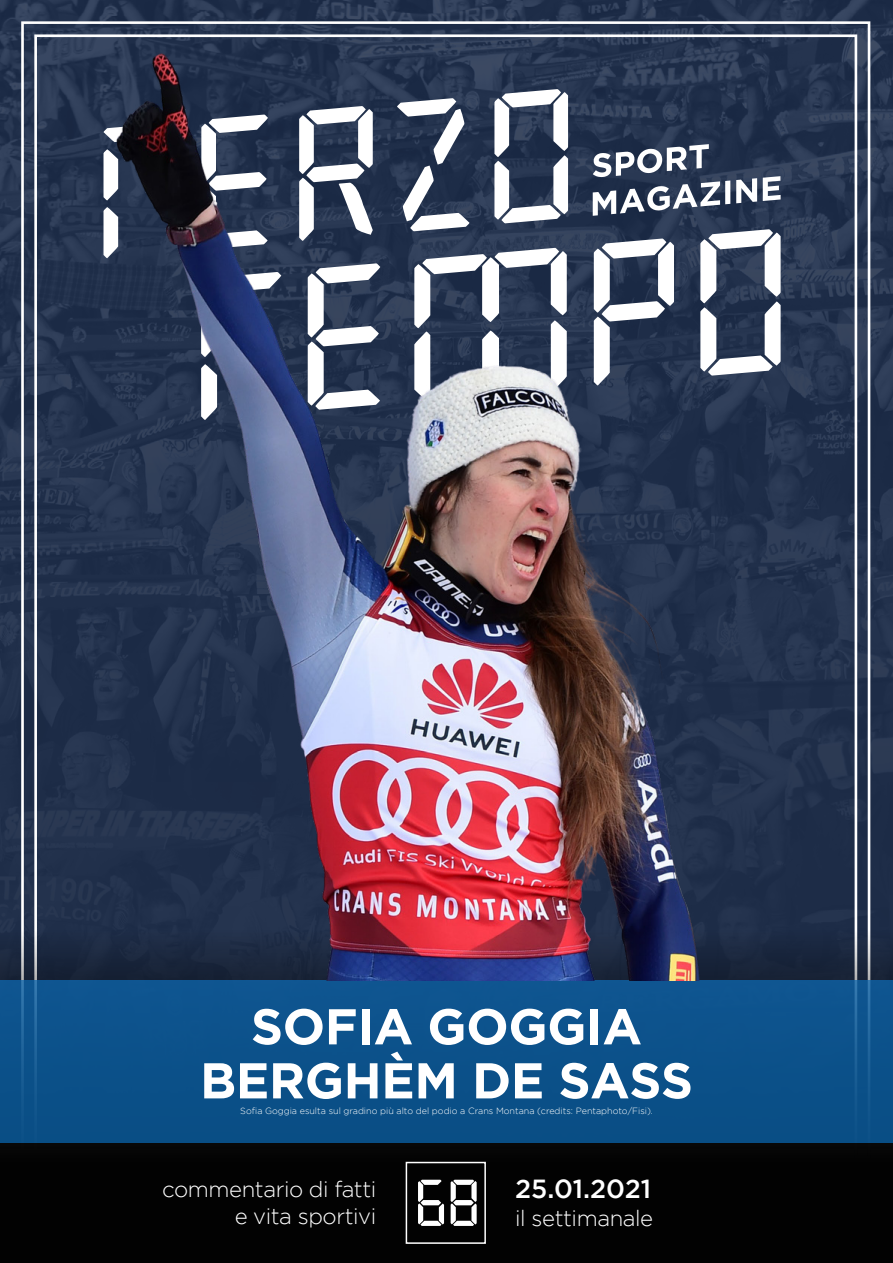
<style>
.page{position:relative;width:893px;height:1263px;background:#fff}
.page>*{position:absolute;margin:0;border:0;box-sizing:border-box;transform-origin:0 0}
.t1{font:66.3px "Open 24 Display St";color:#fff}
.t2{font:700 50.25px/54px "Gotham";letter-spacing:-.01em;color:#fff;text-align:center}
.t3{font:500 26.1px "Gotham";color:#fff}
.t4{font:300 22.2px/27px "Gotham";letter-spacing:-.02em;color:#fff;text-align:right}
.t5{font:300 9px "Gotham";color:#fff}
</style>
<div class="page">
<img style="left:0;top:0;width:893px;height:930px">
<svg style="left:20px;top:20px;width:67px;height:910px;background:#36445c"></svg>
<div style="left:0;top:930px;width:893px;height:333px;background:#000"></div>
<div style="left:0;top:980px;width:893px;height:163px;background:#0b518a"></div>
<div style="left:406px;top:1162px;width:80px;height:82px;border:2px solid #fff"></div>
<img style="left:87px;top:13px;width:806px;height:967px">
<h2 class="t2" style="left:200px;top:998px;width:494px">SOFIA GOGGIA<br>BERGHÈM DE SASS</h2>
<p class="t5" style="left:240px;top:1105px;width:414px">Sofia Goggia esulta sul gradino più alto del podio a Crans Montana (credits: Pentaphoto/Fisi).</p>
<h3 class="t4" style="left:162px;top:1175px;width:216px">commentario di fatti e vita sportivi</h3>
<h1 class="t1" style="left:418px;top:1157px;width:63px">68</h1>
<h3 class="t3" style="left:515px;top:1172px;width:137px">25.01.2021</h3>
<h3 class="t4" style="left:515px;top:1203px;width:139px">il settimanale</h3>
</div>
